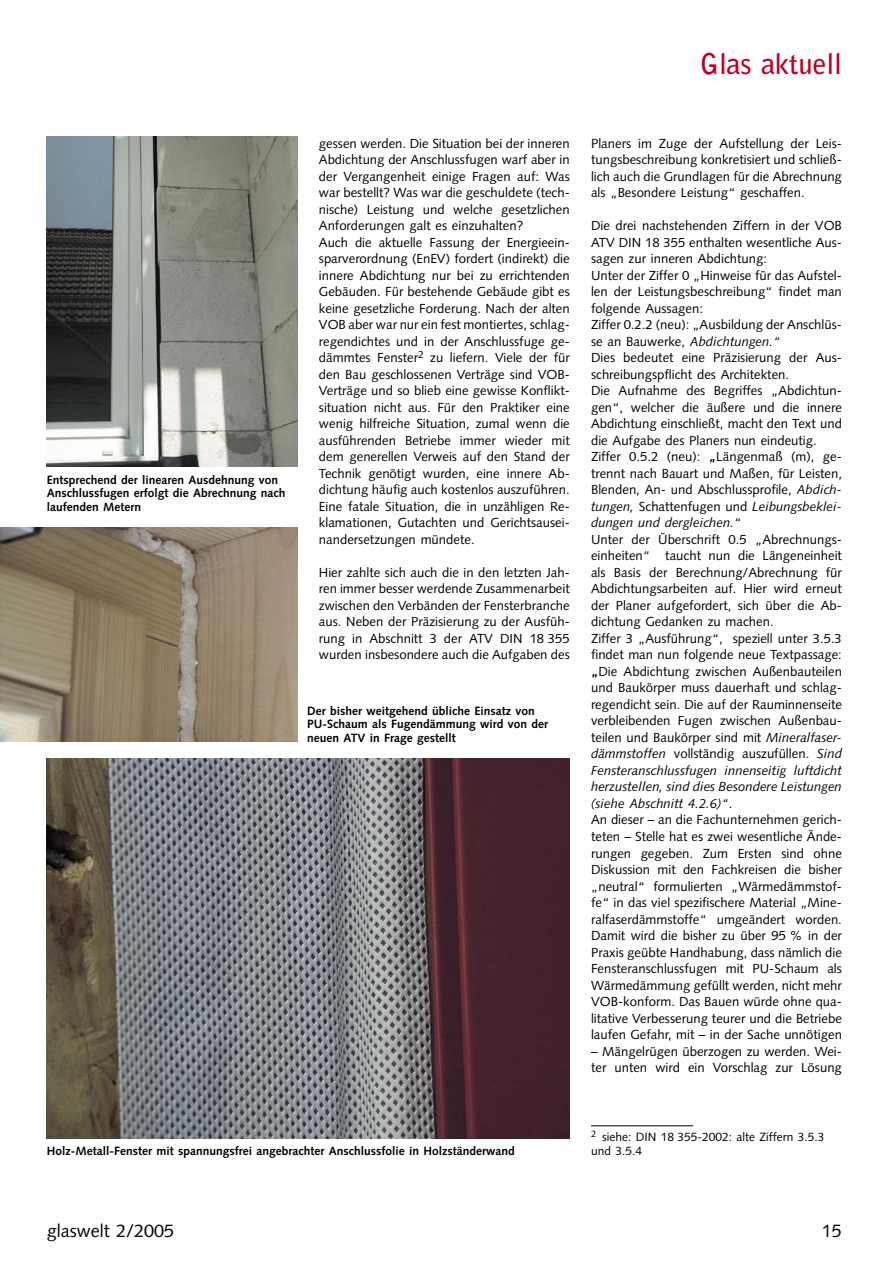
<style>
.page{position:relative;width:893px;height:1263px;background:#fff}
.page>*{position:absolute;margin:0;border:0;box-sizing:border-box;transform-origin:0 0}
.t1{font:700 28.5px "Bell Gothic";letter-spacing:-.01em;color:#be0027}
.t2{font:18px "Syntax";color:#000}
.GW_Grundtext_8_75_11{font:13.2px/16.5px "Syntax";color:#000;text-align:justify}
.GW_BU_8_9{font:700 12px/13.5px "Syntax";color:#000}
.GW_Fußnote_Literatur_Text_8_9{font:12px/13.5px "Syntax";color:#000}
.s1{font-style:italic}
.s2{font-weight:700}
</style>
<div class="page">
<img style="left:47px;top:136px;width:251px;height:331px">
<img style="left:0;top:527px;width:298px;height:215px">
<img style="left:47px;top:758px;width:523px;height:380px">
<hr style="left:591px;top:1125px;width:102px;height:1px;background:#000">
<h1 class="t1" style="left:700px;top:46px;width:143px">Glas aktuell</h1>
<p class="GW_BU_8_9" style="left:47px;top:473px;width:240px">Entsprechend der linearen Ausdehnung von<br>Anschlussfugen erfolgt die Abrechnung nach laufenden Metern</p>
<p class="GW_Grundtext_8_75_11" style="left:319px;top:135px;width:252px">gessen werden. Die Situation bei der inneren Abdichtung der Anschlussfugen warf aber in der Vergangenheit einige Fragen auf: Was war bestellt? Was war die geschuldete (tech&shy;nische) Leistung und welche gesetzlichen Anforderungen galt es einzuhalten?</p>
<p class="GW_Grundtext_8_75_11" style="left:319px;top:234px;width:252px">Auch die aktuelle Fassung der Energieein&shy;sparverordnung (EnEV) fordert (indirekt) die innere Abdichtung nur bei zu errichtenden Gebäuden. Für bestehende Gebäude gibt es keine gesetzliche Forderung. Nach der alten VOB aber war nur ein fest montiertes, schlag&shy;regendichtes und in der Anschlussfuge ge&shy;dämmtes Fenster<sup>2</sup> zu liefern. Viele der für den Bau geschlossenen Verträge sind VOB-Verträge und so blieb eine gewisse Konflikt&shy;situation nicht aus. Für den Praktiker eine wenig hilfreiche Situation, zumal wenn die ausführenden Betriebe immer wieder mit dem generellen Verweis auf den Stand der Technik genötigt wurden, eine innere Ab&shy;dichtung häufig auch kostenlos auszuführen.<br>Eine fatale Situation, die in unzähligen Re&shy;klamationen, Gutachten und Gerichtsausei&shy;nandersetzungen mündete.</p>
<p class="GW_Grundtext_8_75_11" style="left:319px;top:564px;width:252px">Hier zahlte sich auch die in den letzten Jah&shy;ren immer besser werdende Zusammenarbeit zwischen den Verbänden der Fensterbranche aus. Neben der Präzisierung zu der Ausfüh&shy;rung in Abschnitt 3 der ATV DIN 18 355 wurden insbesondere auch die Aufgaben des</p>
<p class="GW_BU_8_9" style="left:307px;top:704px;width:243px">Der bisher weitgehend übliche Einsatz von<br>PU-Schaum als Fugendämmung wird von der neuen ATV in Frage gestellt</p>
<p class="GW_Grundtext_8_75_11" style="left:591px;top:135px;width:252px">Planers im Zuge der Aufstellung der Leis&shy;tungsbeschreibung konkretisiert und schließ&shy;lich auch die Grundlagen für die Abrechnung als „Besondere Leistung“ geschaffen.</p>
<p class="GW_Grundtext_8_75_11" style="left:591px;top:218px;width:252px">Die drei nachstehenden Ziffern in der VOB ATV DIN 18 355 enthalten wesentliche Aus&shy;sagen zur inneren Abdichtung:</p>
<p class="GW_Grundtext_8_75_11" style="left:591px;top:267px;width:252px">Unter der Ziffer 0 „Hinweise für das Aufstel&shy;len der Leistungsbeschreibung“ findet man folgende Aussagen:</p>
<p class="GW_Grundtext_8_75_11" style="left:591px;top:317px;width:252px">Ziffer 0.2.2 (neu): „Ausbildung der Anschlüs&shy;se an Bauwerke, <span class="s1">Abdichtungen.“</span></p>
<p class="GW_Grundtext_8_75_11" style="left:591px;top:350px;width:252px">Dies bedeutet eine Präzisierung der Aus&shy;schreibungspflicht des Architekten.</p>
<p class="GW_Grundtext_8_75_11" style="left:591px;top:383px;width:252px">Die Aufnahme des Begriffes „Abdichtun&shy;gen“, welcher die äußere und die innere Abdichtung einschließt, macht den Text und die Aufgabe des Planers nun eindeutig.</p>
<p class="GW_Grundtext_8_75_11" style="left:591px;top:449px;width:252px">Ziffer 0.5.2 (neu): <span class="s2">„</span>Längenmaß (m), ge&shy;trennt nach Bauart und Maßen, für Leisten, Blenden, An- und Abschlussprofile, <span class="s1">Abdich&shy;tungen,</span> Schattenfugen und <span class="s1">Leibungsbeklei&shy;dungen und dergleichen.</span>“</p>
<p class="GW_Grundtext_8_75_11" style="left:591px;top:531px;width:252px">Unter der Überschrift 0.5 „Abrechnungs&shy;einheiten“ taucht nun die Längeneinheit als Basis der Berechnung/Abrechnung für Abdichtungsarbeiten auf. Hier wird erneut der Planer aufgefordert, sich über die Ab&shy;dichtung Gedanken zu machen.</p>
<p class="GW_Grundtext_8_75_11" style="left:591px;top:630px;width:252px">Ziffer 3 „Ausführung“, speziell unter 3.5.3 findet man nun folgende neue Textpassage: <span class="s2">„</span>Die Abdichtung zwischen Außenbauteilen und Baukörper muss dauerhaft und schlag&shy;regendicht sein. Die auf der Rauminnenseite verbleibenden Fugen zwischen Außenbau&shy;teilen und Baukörper sind mit <span class="s1">Mineralfaser&shy;dämmstoffen</span> vollständig auszufüllen. <span class="s1">Sind Fensteranschlussfugen innenseitig luftdicht herzustellen, sind dies Besondere Leistungen (siehe Abschnitt 4.2.6)“</span>.</p>
<p class="GW_Grundtext_8_75_11" style="left:591px;top:812px;width:252px">An dieser – an die Fachunternehmen gerich&shy;teten – Stelle hat es zwei wesentliche Ände&shy;rungen gegeben. Zum Ersten sind ohne Diskussion mit den Fachkreisen die bisher „neutral“ formulierten „Wärmedämmstof&shy;fe“ in das viel spezifischere Material „Mine&shy;ralfaserdämmstoffe“ umgeändert worden.<br>Damit wird die bisher zu über 95 % in der Praxis geübte Handhabung, dass nämlich die Fensteranschlussfugen mit PU-Schaum als Wärmedämmung gefüllt werden, nicht mehr VOB-konform. Das Bauen würde ohne qua&shy;litative Verbesserung teurer und die Betriebe laufen Gefahr, mit – in der Sache unnötigen</p>
<p class="GW_Grundtext_8_75_11" style="left:591px;top:1043px;width:252px">– Mängelrügen überzogen zu werden. Wei&shy;ter unten wird ein Vorschlag zur Lösung</p>
<p class="GW_BU_8_9" style="left:47px;top:1144px;width:469px">Holz-Metall-Fenster mit spannungsfrei angebrachter Anschlussfolie in Holzständerwand</p>
<p class="GW_Fußnote_Literatur_Text_8_9" style="left:591px;top:1130px;width:235px"><sup>2</sup> siehe: DIN 18 355-2002: alte Ziffern 3.5.3 und 3.5.4</p>
<h2 class="t2" style="left:47px;top:1220px;width:129px">glaswelt 2/2005</h2>
<h2 class="t2" style="left:822px;top:1220px;width:22px">15</h2>
</div>
